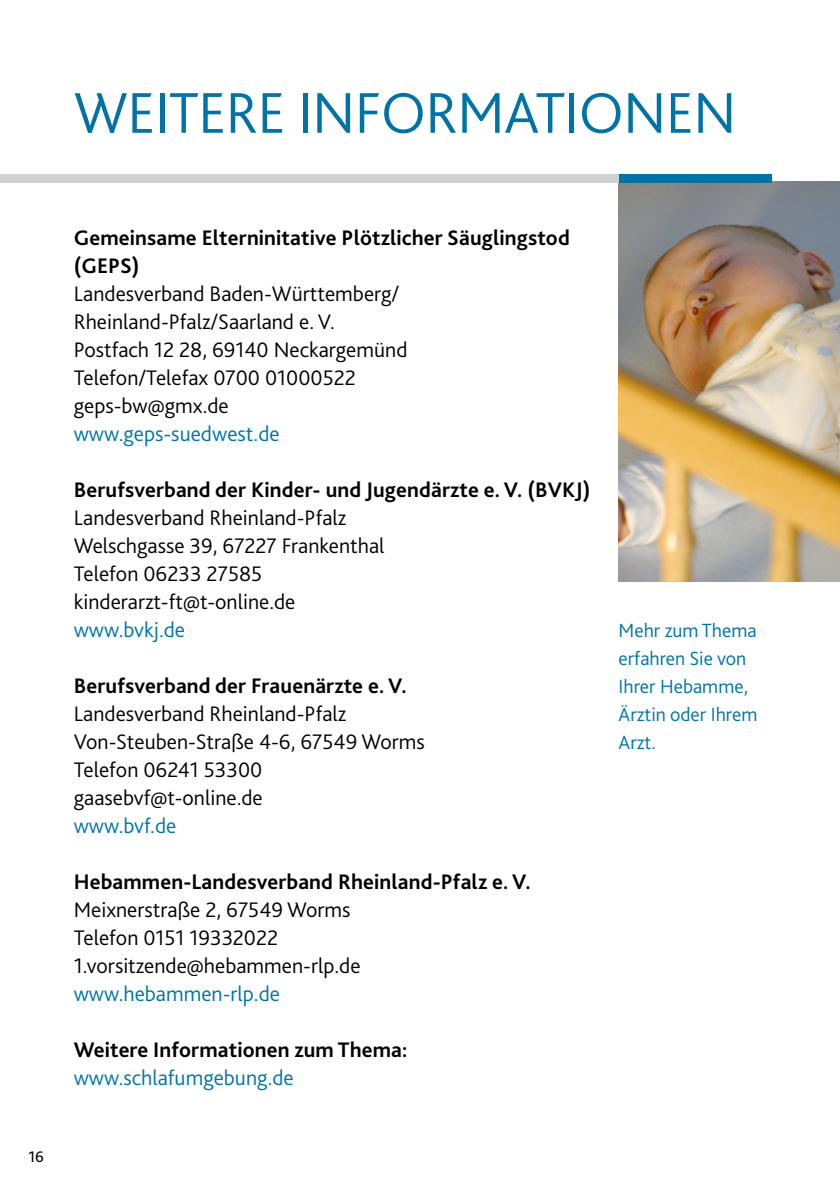
<style>
.page{position:relative;width:840px;height:1191px;background:#fff}
.page>*{position:absolute;margin:0;border:0;box-sizing:border-box;transform-origin:0 0}
.t1{font:300 60px "Bliss 2";color:#0073a6}
.t2{font:300 22px/28px "Bliss 2";color:#000}
.t3{font:700 22px/28px "Bliss 2";letter-spacing:.005em;color:#000}
.t4{font:300 22px "Bliss 2";color:#0073a6}
.t5{font:300 20px/28px "Bliss 2";color:#0073a6}
.t6{font:16px "Bliss 2";color:#000}
</style>
<div class="page">
<img style="left:618px;top:181px;width:221px;height:400px">
<div style="left:79px;top:175px;width:692px;height:8px;background:#0073a6"></div>
<div style="left:0;top:175px;width:618px;height:8px;background:#cfd0d0"></div>
<h1 class="t1" style="left:74px;top:76px;width:80px">Weitere</h1>
<h1 class="t1" style="left:298px;top:76px;width:52px">Inform</h1>
<h1 class="t1" style="left:504px;top:76px;width:65px">ationen</h1>
<p class="t6" style="left:28px;top:1146px;width:17px">16</p>
<p class="t3" style="left:74px;top:223px;width:497px">Gemeinsame Elterninitative Plötzlicher Säuglingstod (GE PS)</p>
<p class="t2" style="left:74px;top:279px;width:335px">Landesverband Baden-Württemberg/<br>Rheinland-Pfalz/Saarland e. V.<br>Postfach 12 28, 69140 Neckargemünd<br>Telefon/Telefax 0700 01000522 geps-bw@gmx.de</p>
<p class="t4" style="left:74px;top:420px;width:207px">www.geps-suedwest.de</p>
<p class="t3" style="left:74px;top:475px;width:518px">Berufsverband der Kinder- und Jugendärzte e. V. (BVKJ)</p>
<p class="t2" style="left:74px;top:503px;width:312px">Landesverband Rheinland-Pfalz<br>Welschgasse 39, 67227 Frankenthal<br>Telefon 06233 27585 kinderarzt-ft@t-online.de</p>
<p class="t4" style="left:74px;top:616px;width:113px">www.bvkj.de</p>
<p class="t3" style="left:74px;top:671px;width:334px">Berufsverband der Frauenärzte e. V.</p>
<p class="t2" style="left:74px;top:699px;width:352px">Landesverband Rheinland-Pfalz<br>Von-Steuben-Straße 4-6, 67549 Worms<br>Telefon 06241 53300 gaasebvf@t-online.de</p>
<p class="t4" style="left:74px;top:812px;width:104px">www.bvf.de</p>
<p class="t3" style="left:74px;top:867px;width:458px">Hebammen-Landesverband Rheinland-Pfalz e. V.</p>
<p class="t2" style="left:74px;top:895px;width:288px">Meixnerstraße 2, 67549 Worms<br>Telefon 0151 19332022<br>1.vorsitzende@hebammen-rlp.de</p>
<p class="t4" style="left:74px;top:980px;width:208px">www.hebammen-rlp.de</p>
<p class="t3" style="left:74px;top:1035px;width:335px">Weitere I nformationen zum Thema:</p>
<p class="t4" style="left:74px;top:1064px;width:221px">www.schlafumgebung.de</p>
<p class="t5" style="left:618px;top:616px;width:140px">Mehr zum Thema erfahren Sie von<br>Ihrer Hebamme,<br>Ärztin oder Ihrem<br>Arzt.</p>
</div>
